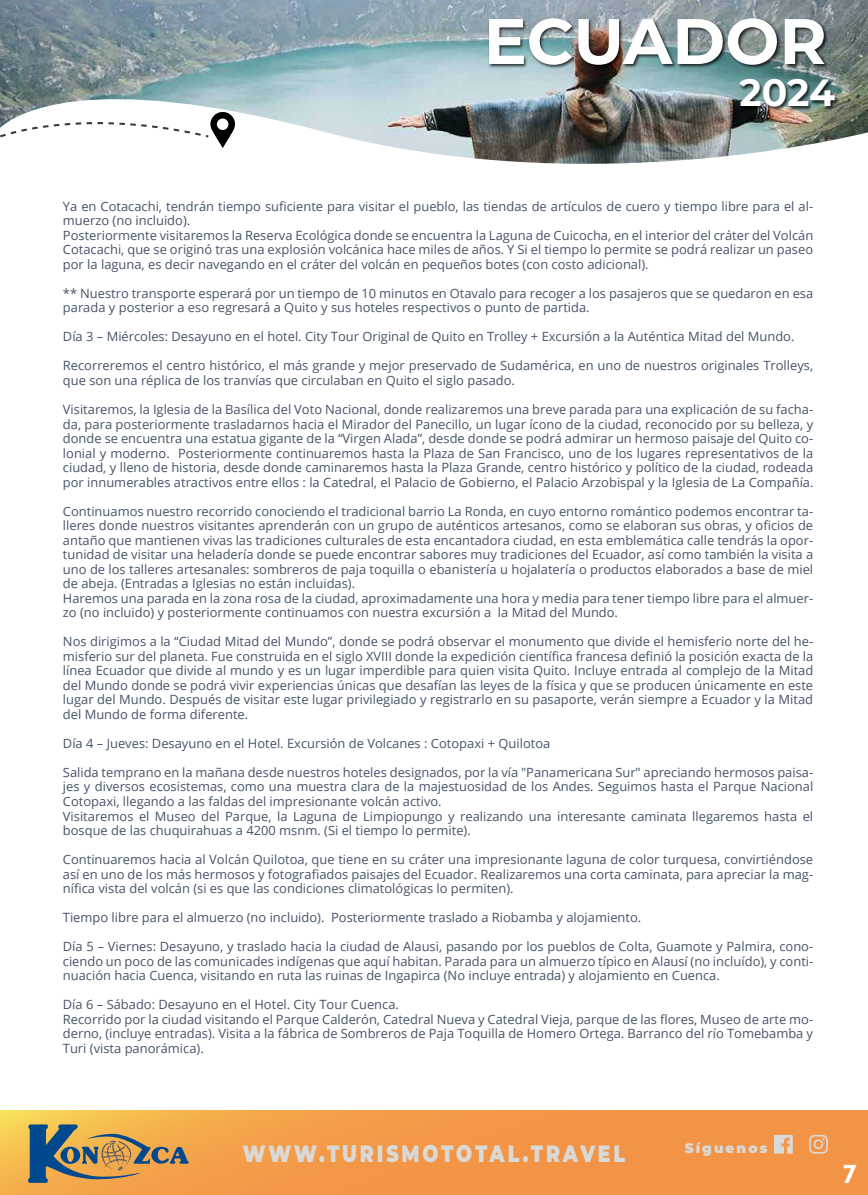
<style>
.page{position:relative;width:868px;height:1195px;background:#fff}
.page>*{position:absolute;margin:0;border:0;box-sizing:border-box;transform-origin:0 0}
.t1{font:700 64.16px "Montserrat";color:#fff}
.t2{font:700 37.76px "Montserrat";color:#fff}
.t3{font:700 25.16px "Grava";color:#fff}
.t4{font:900 23.48px "Montserrat";letter-spacing:.15em;color:#d9d9d8;scale:.81 1}
.t5{font:900 13.68px "Montserrat";letter-spacing:.15em;color:#d9d9d8}
.t6{font:12.76px/14.5px "Open Sans";color:#44546a}
</style>
<div class="page">
<img style="left:0;top:0;width:867px;height:164px">
<svg style="left:0;top:1110px;width:867px;height:85px;background:#f39a46"></svg>
<svg style="left:773px;top:1135px;width:19px;height:19px"></svg>
<svg style="left:809px;top:1135px;width:18px;height:19px"></svg>
<svg style="left:0;top:111px;width:235px;height:37px"></svg>
<img style="left:481px;top:7px;width:351px;height:80px">
<img style="left:737px;top:72px;width:103px;height:50px">
<svg style="left:28px;top:1124px;width:161px;height:59px;background:#a68d60"></svg>
<h1 class="t1" style="left:483px;top:-5px;width:344px">ECUADOR</h1>
<h2 class="t2" style="left:739px;top:66px;width:97px">2024</h2>
<p class="t6" style="left:63px;top:199px;width:751px">Ya en Cotacachi, tendrán tiempo suficiente para visitar el pueblo, las tiendas de artículos de cuero y tiempo libre para el al&shy;muerzo (no incluido).<br>Posteriormente visitaremos la Reserva Ecológica donde se encuentra la Laguna de Cuicocha, en el interior del cráter del Volcán Cotacachi, que se originó tras una explosión volcánica hace miles de años. Y Si el tiempo lo permite se podrá realizar un paseo por la laguna, es decir navegando en el cráter del volcán en pequeños botes (con costo adicional).</p>
<p class="t6" style="left:63px;top:286px;width:751px">** Nuestro transporte esperará por un tiempo de 10 minutos en Otavalo para recoger a los pasajeros que se quedaron en esa parada y posterior a eso regresará a Quito y sus hoteles respectivos o punto de partida.</p>
<p class="t6" style="left:63px;top:329px;width:733px">Día 3 – Miércoles: Desayuno en el hotel. City Tour Original de Quito en Trolley + Excursión a la Auténtica Mitad del Mundo.</p>
<p class="t6" style="left:63px;top:358px;width:751px">Recorreremos el centro histórico, el más grande y mejor preservado de Sudamérica, en uno de nuestros originales Trolleys, que son una réplica de los tranvías que circulaban en Quito el siglo pasado.</p>
<p class="t6" style="left:63px;top:402px;width:752px;text-align:justify">Visitaremos, la Iglesia de la Basílica del Voto Nacional, donde realizaremos una breve parada para una explicación de su facha&shy;da, para posteriormente trasladarnos hacia el Mirador del Panecillo, un lugar ícono de la ciudad, reconocido por su belleza, y donde se encuentra una estatua gigante de la “Virgen Alada”, desde donde se podrá admirar un hermoso paisaje del Quito co&shy;lonial y moderno. Posteriormente continuaremos hasta la Plaza de San Francisco, uno de los lugares representativos de la ciudad, y lleno de historia, desde donde caminaremos hasta la Plaza Grande, centro histórico y político de la ciudad, rodeada por innumerables atractivos entre ellos : la Catedral, el Palacio de Gobierno, el Palacio Arzobispal y la Iglesia de La Compañía.</p>
<p class="t6" style="left:63px;top:503px;width:751px">Continuamos nuestro recorrido conociendo el tradicional barrio La Ronda, en cuyo entorno romántico podemos encontrar ta&shy;lleres donde nuestros visitantes aprenderán con un grupo de auténticos artesanos, como se elaboran sus obras, y oficios de antaño que mantienen vivas las tradiciones culturales de esta encantadora ciudad, en esta emblemática calle tendrás la opor&shy;tunidad de visitar una heladería donde se puede encontrar sabores muy tradiciones del Ecuador, así como también la visita a uno de los talleres artesanales: sombreros de paja toquilla o ebanistería u hojalatería o productos elaborados a base de miel de abeja. (Entradas a Iglesias no están incluidas).<br>Haremos una parada en la zona rosa de la ciudad, aproximadamente una hora y media para tener tiempo libre para el almuer&shy;zo (no incluido) y posteriormente continuamos con nuestra excursión a la Mitad del Mundo.</p>
<p class="t6" style="left:63px;top:634px;width:751px;text-align:justify">Nos dirigimos a la “Ciudad Mitad del Mundo”, donde se podrá observar el monumento que divide el hemisferio norte del he&shy;misferio sur del planeta. Fue construida en el siglo XVIII donde la expedición científica francesa definió la posición exacta de la línea Ecuador que divide al mundo y es un lugar imperdible para quien visita Quito. Incluye entrada al complejo de la Mitad del Mundo donde se podrá vivir experiencias únicas que desafían las leyes de la física y que se producen únicamente en este lugar del Mundo. Después de visitar este lugar privilegiado y registrarlo en su pasaporte, verán siempre a Ecuador y la Mitad del Mundo de forma diferente.</p>
<p class="t6" style="left:63px;top:736px;width:489px">Día 4 – Jueves: Desayuno en el Hotel. Excursión de Volcanes : Cotopaxi + Quilotoa</p>
<p class="t6" style="left:63px;top:765px;width:751px">Salida temprano en la mañana desde nuestros hoteles designados, por la vía "Panamericana Sur" apreciando hermosos paisa&shy;jes y diversos ecosistemas, como una muestra clara de la majestuosidad de los Andes. Seguimos hasta el Parque Nacional Cotopaxi, llegando a las faldas del impresionante volcán activo.<br>Visitaremos el Museo del Parque, la Laguna de Limpiopungo y realizando una interesante caminata llegaremos hasta el bosque de las chuquirahuas a 4200 msnm. (Si el tiempo lo permite).</p>
<p class="t6" style="left:63px;top:852px;width:751px;text-align:justify">Continuaremos hacia al Volcán Quilotoa, que tiene en su cráter una impresionante laguna de color turquesa, convirtiéndose así en uno de los más hermosos y fotografiados paisajes del Ecuador. Realizaremos una corta caminata, para apreciar la mag&shy;nífica vista del volcán (si es que las condiciones climatológicas lo permiten).</p>
<p class="t6" style="left:63px;top:910px;width:580px">Tiempo libre para el almuerzo (no incluido). Posteriormente traslado a Riobamba y alojamiento.</p>
<p class="t6" style="left:63px;top:939px;width:751px;text-align:justify">Día 5 – Viernes: Desayuno, y traslado hacia la ciudad de Alausi, pasando por los pueblos de Colta, Guamote y Palmira, cono&shy;ciendo un poco de las comunicades indígenas que aquí habitan. Parada para un almuerzo típico en Alausí (no incluído), y conti&shy;nuación hacia Cuenca, visitando en ruta las ruinas de Ingapirca (No incluye entrada) y alojamiento en Cuenca.</p>
<p class="t6" style="left:63px;top:997px;width:751px">Día 6 – Sábado: Desayuno en el Hotel. City Tour Cuenca.<br>Recorrido por la ciudad visitando el Parque Calderón, Catedral Nueva y Catedral Vieja, parque de las flores, Museo de arte mo&shy;derno, (incluye entradas). Visita a la fábrica de Sombreros de Paja Toquilla de Homero Ortega. Barranco del río Tomebamba y Turi (vista panorámica).</p>
<h3 class="t4" style="left:243px;top:1136px;width:473px">WWW.TURISMOTOTAL.TRAVEL</h3>
<p class="t5" style="left:684px;top:1138px;width:84px">Síguenos</p>
<h3 class="t3" style="left:843px;top:1159px;width:15px">7</h3>
</div>
